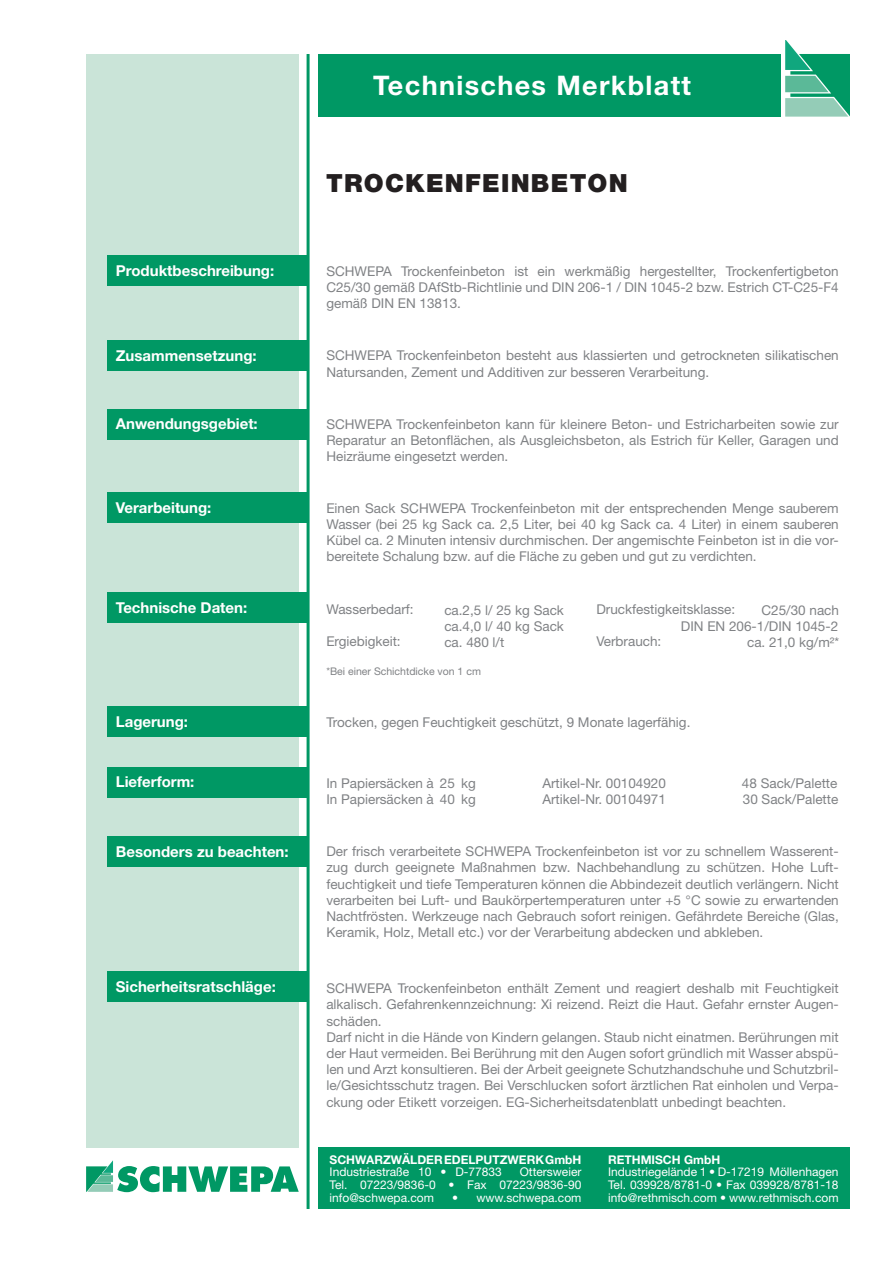
<style>
.page{position:relative;width:893px;height:1263px;background:#fff}
.page>*{position:absolute;margin:0;border:0;box-sizing:border-box;transform-origin:0 0}
.t1{font:700 27px "Helvetica Neue LT Std";letter-spacing:.05em;color:#fff}
.t2{font:900 25.05px "Helvetica Neue LT Std";letter-spacing:.05em;color:#231f20}
.t3{font:700 15px "Helvetica Neue LT Std";color:#fff}
.t4{font:13.5px/16.2px "Helvetica Neue LT Std";color:#808285;text-align:justify}
.t5{font:12px/12.8px "Helvetica Neue LT Std";color:#fff;text-align:justify}
.t6{font:700 12px "Helvetica Neue LT Std";color:#fff}
.t7{font:10.5px "Helvetica Neue LT Std";color:#808285}
</style>
<div class="page">
<div style="left:86px;top:54px;width:213px;height:1094px;background:#cae4d8"></div>
<div style="left:318px;top:54px;width:463px;height:63px;background:#009864"></div>
<hr style="left:307px;top:54px;width:3px;height:1155px;background:#009864">
<svg style="left:785px;top:40px;width:64px;height:77px"></svg>
<svg style="left:86px;top:1160px;width:213px;height:32px"></svg>
<div style="left:318px;top:1148px;width:531px;height:61px;background:#009864"></div>
<div style="left:107px;top:256px;width:201px;height:30px;background:#009864"></div>
<div style="left:107px;top:340px;width:201px;height:31px;background:#009864"></div>
<div style="left:107px;top:409px;width:201px;height:30px;background:#009864"></div>
<div style="left:107px;top:493px;width:201px;height:30px;background:#009864"></div>
<div style="left:107px;top:593px;width:201px;height:30px;background:#009864"></div>
<div style="left:107px;top:706px;width:201px;height:31px;background:#009864"></div>
<div style="left:107px;top:767px;width:201px;height:30px;background:#009864"></div>
<div style="left:107px;top:836px;width:201px;height:31px;background:#009864"></div>
<div style="left:107px;top:971px;width:201px;height:31px;background:#009864"></div>
<h1 class="t1" style="left:373px;top:69px;width:319px">Technisches Merkblatt</h1>
<h2 class="t2" style="left:326px;top:168px;width:303px">TROCKENFEINBETON</h2>
<p class="t3" style="left:116px;top:262px;width:160px">Produktbeschreibung:</p>
<p class="t4" style="left:326px;top:263px;width:514px">SCHWEPA Trockenfeinbeton ist ein werkmäßig hergestellter, Trockenfertigbeton C25/30 gemäß DAfStb-Richtlinie und DIN 206-1 / DIN 1045-2 bzw. Estrich CT-C25-F4 gemäß DIN EN 13813.</p>
<p class="t3" style="left:116px;top:346px;width:142px">Zusammensetzung:</p>
<p class="t4" style="left:326px;top:347px;width:514px">SCHWEPA Trockenfeinbeton besteht aus klassierten und getrockneten silikatischen<br>Natursanden, Zement und Additiven zur besseren Verarbeitung.</p>
<p class="t3" style="left:116px;top:415px;width:143px">Anwendungsgebiet:</p>
<p class="t4" style="left:326px;top:416px;width:514px">SCHWEPA Trockenfeinbeton kann für kleinere Beton- und Estricharbeiten sowie zur Reparatur an Betonflächen, als Ausgleichsbeton, als Estrich für Keller, Garagen und Heizräume eingesetzt werden.</p>
<p class="t3" style="left:116px;top:499px;width:97px">Verarbeitung:</p>
<p class="t4" style="left:326px;top:500px;width:514px">Einen Sack SCHWEPA Trockenfeinbeton mit der entsprechenden Menge sauberem Wasser (bei 25 kg Sack ca. 2,5 Liter, bei 40 kg Sack ca. 4 Liter) in einem sauberen Kübel ca. 2 Minuten intensiv durchmischen. Der angemischte Feinbeton ist in die vor&shy;bereitete Schalung bzw. auf die Fläche zu geben und gut zu verdichten.</p>
<p class="t3" style="left:116px;top:599px;width:133px">Technische Daten:</p>
<p class="t4" style="left:326px;top:601px;width:89px">Wasserbedarf:</p>
<p class="t4" style="left:596px;top:601px;width:140px">Druckfestigkeitsklasse:</p>
<p class="t4" style="left:326px;top:633px;width:76px">Ergiebigkeit:</p>
<p class="t4" style="left:596px;top:633px;width:67px">Verbrauch:</p>
<p class="t7" style="left:326px;top:665px;width:156px">*Bei einer Schichtdicke von 1 cm</p>
<p class="t4" style="left:444px;top:602px;width:121px">ca.2,5 l/ 25 kg Sack</p>
<p class="t4" style="left:761px;top:602px;width:79px">C25/30 nach</p>
<p class="t4" style="left:444px;top:618px;width:121px">ca.4,0 l/ 40 kg Sack</p>
<p class="t4" style="left:681px;top:618px;width:159px">DIN EN 206-1/DIN 1045-2</p>
<p class="t4" style="left:444px;top:634px;width:62px">ca. 480 l/t</p>
<p class="t4" style="left:747px;top:634px;width:94px">ca. 21,0 kg/m²*</p>
<p class="t3" style="left:116px;top:712px;width:74px">Lagerung:</p>
<p class="t4" style="left:326px;top:714px;width:366px">Trocken, gegen Feuchtigkeit geschützt, 9 Monate lagerfähig.</p>
<p class="t3" style="left:116px;top:773px;width:80px">Lieferform:</p>
<p class="t4" style="left:326px;top:775px;width:151px">In Papiersäcken à 25 kg</p>
<p class="t4" style="left:542px;top:775px;width:125px">Artikel-Nr. 00104920</p>
<p class="t4" style="left:742px;top:775px;width:97px">48 Sack/Palette</p>
<p class="t4" style="left:326px;top:791px;width:151px">In Papiersäcken à 40 kg</p>
<p class="t4" style="left:542px;top:791px;width:125px">Artikel-Nr. 00104971</p>
<p class="t4" style="left:743px;top:791px;width:97px">30 Sack/Palette</p>
<p class="t3" style="left:116px;top:842px;width:174px">Besonders zu beachten:</p>
<p class="t4" style="left:326px;top:843px;width:514px">Der frisch verarbeitete SCHWEPA Trockenfeinbeton ist vor zu schnellem Wasserent&shy;zug durch geeignete Maßnahmen bzw. Nachbehandlung zu schützen. Hohe Luft&shy;feuchtigkeit und tiefe Temperaturen können die Abbindezeit deutlich verlängern. Nicht verarbeiten bei Luft- und Baukörpertemperaturen unter +5 °C sowie zu erwartenden Nachtfrösten. Werkzeuge nach Gebrauch sofort reinigen. Gefährdete Bereiche (Glas, Keramik, Holz, Metall etc.) vor der Verarbeitung abdecken und abkleben.</p>
<p class="t3" style="left:116px;top:977px;width:161px">Sicherheitsratschläge:</p>
<p class="t4" style="left:326px;top:980px;width:514px;text-align:left">SCHWEPA Trockenfeinbeton enthält Zement und reagiert deshalb mit Feuchtigkeit alkalisch. Gefahrenkennzeichnung: Xi reizend. Reizt die Haut. Gefahr ernster Augen&shy;schäden.<br>Darf nicht in die Hände von Kindern gelangen. Staub nicht einatmen. Berührungen mit der Haut vermeiden. Bei Berührung mit den Augen sofort gründlich mit Wasser abspü&shy;len und Arzt konsultieren. Bei der Arbeit geeignete Schutzhandschuhe und Schutzbril&shy;le/Gesichtsschutz tragen. Bei Verschlucken sofort ärztlichen Rat einholen und Verpa&shy;ckung oder Etikett vorzeigen. EG-Sicherheitsdatenblatt unbedingt beachten.</p>
<p class="t6" style="left:330px;top:1152px;width:253px">SCHWARZWÄLDER EDELPUTZWERK GmbH</p>
<p class="t5" style="left:330px;top:1165px;width:174px">Industriestraße 10 • D-77833</p>
<p class="t5" style="left:330px;top:1165px;width:253px;text-indent:190px">Ottersweier Tel. 07223/9836-0 • Fax 07223/9836-90 info@schwepa.com</p>
<p class="t5" style="left:452px;top:1191px;width:131px">• www.schwepa.com</p>
<p class="t6" style="left:608px;top:1152px;width:114px">RETHMISCH GmbH</p>
<p class="t5" style="left:608px;top:1165px;width:232px">Industriegelände 1 • D-17219 Möllenhagen Tel. 039928/8781-0 • Fax 039928/8781-18 info@rethmisch.com • www.rethmisch.com</p>
</div>
